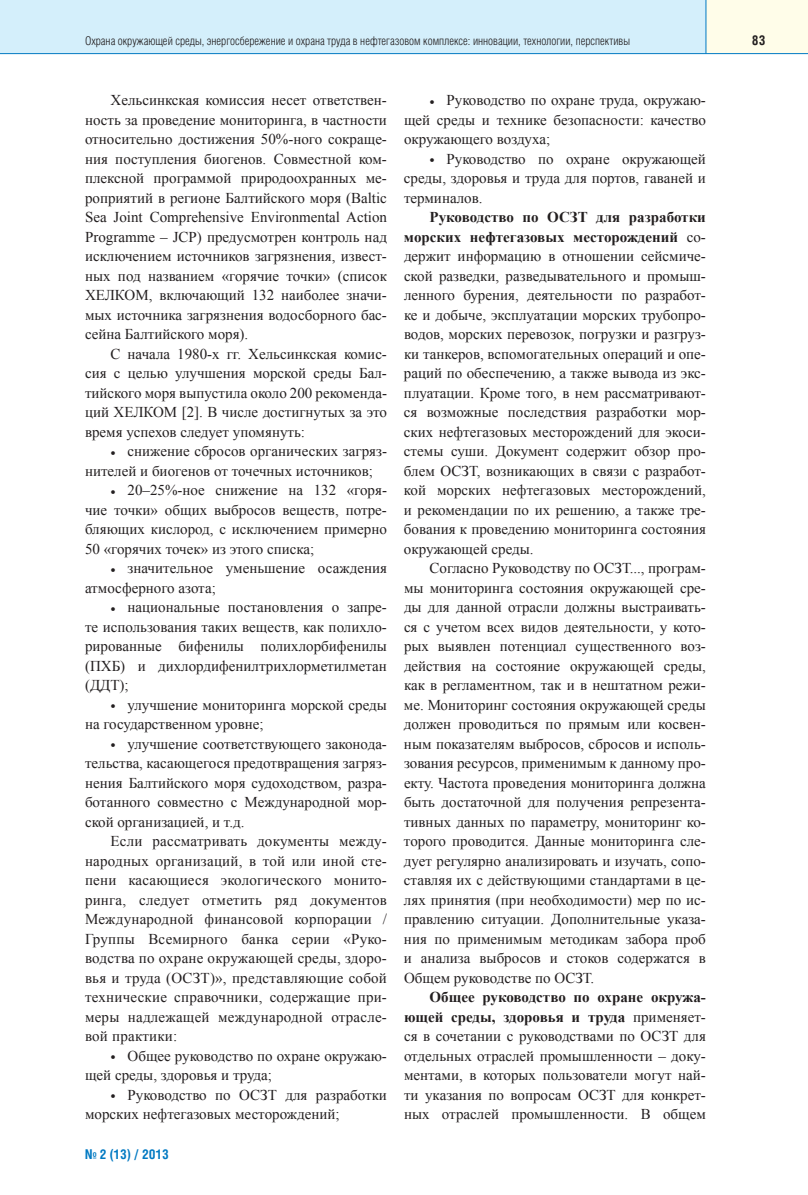
<style>
.page{position:relative;width:808px;height:1195px;background:#fff}
.page>*{position:absolute;margin:0;border:0;box-sizing:border-box;transform-origin:0 0}
.t1{font:15px/19.5px "Times New Roman";color:#231f20;text-align:justify}
.t2{font:700 13.5px "Helios Cond";color:#0079c2}
.t3{font:700 13.5px "Helios Cond";color:#231f20}
.t4{font:300 12px "Helios Cond";color:#231f20}
.s1{font-weight:700}
</style>
<div class="page">
<div style="left:0;top:0;width:706px;height:53px;background:#d4effb"></div>
<div style="left:706px;top:0;width:102px;height:53px;background:#fffde9"></div>
<hr style="left:0;top:53px;width:808px;height:1px;background:#0079c2">
<hr style="left:705px;top:0;width:1px;height:54px;background:#0079c2">
<p class="t4" style="left:85px;top:36px;width:546px">Охрана окружающей среды, энергосбережение и охрана труда в нефтегазовом комплексе: инновации, технологии, перспективы</p>
<p class="t3" style="left:752px;top:35px;width:15px">83</p>
<p class="t1" style="left:85px;top:90px;width:303px;text-indent:26px">Хельсинкская комиссия несет ответствен&shy;ность за проведение мониторинга, в частности относительно достижения 50%-ного сокраще&shy;ния поступления биогенов. Совместной ком&shy;плексной программой природоохранных ме&shy;роприятий в регионе Балтийского моря (Baltic Sea Joint Comprehensive Environmental Action Programme – JCP) предусмотрен контроль над исключением источников загрязнения, извест&shy;ных под названием «горячие точки» (список ХЕЛКОМ, включающий 132 наиболее значи&shy;мых источника загрязнения водосборного бас&shy;сейна Балтийского моря).</p>
<p class="t1" style="left:85px;top:344px;width:303px;text-indent:26px">С начала 1980-х гг. Хельсинкская комис&shy;сия с целью улучшения морской среды Бал&shy;тийского моря выпустила около 200 рекоменда&shy;ций ХЕЛКОМ [2]. В числе достигнутых за это время успехов следует упомянуть:</p>
<p class="t1" style="left:85px;top:441px;width:303px;text-indent:26px">• снижение сбросов органических загряз&shy;нителей и биогенов от точечных источников;</p>
<p class="t1" style="left:85px;top:480px;width:303px;text-indent:26px">• 20–25%-ное снижение на 132 «горя&shy;чие точки» общих выбросов веществ, потре&shy;бляющих кислород, с исключением примерно 50 «горячих точек» из этого списка;</p>
<p class="t1" style="left:85px;top:558px;width:303px;text-indent:26px">• значительное уменьшение осаждения атмосферного азота;</p>
<p class="t1" style="left:85px;top:597px;width:303px;text-indent:26px">• национальные постановления о запре&shy;те использования таких веществ, как полихло&shy;рированные бифенилы полихлорбифенилы (ПХБ) и дихлордифенилтрихлорметилметан (ДДТ);</p>
<p class="t1" style="left:85px;top:695px;width:303px;text-indent:26px">• улучшение мониторинга морской среды на государственном уровне;</p>
<p class="t1" style="left:85px;top:734px;width:303px;text-indent:26px">• улучшение соответствующего законода&shy;тельства, касающегося предотвращения загряз&shy;нения Балтийского моря судоходством, разра&shy;ботанного совместно с Международной мор&shy;ской организацией, и т.д.</p>
<p class="t1" style="left:85px;top:831px;width:303px;text-indent:26px">Если рассматривать документы между&shy;народных организаций, в той или иной сте&shy;пени касающиеся экологического монито&shy;ринга, следует отметить ряд документов Международной финансовой корпорации / Группы Всемирного банка серии «Руко&shy;водства по охране окружающей среды, здоро&shy;вья и труда (ОСЗТ)», представляющие собой технические справочники, содержащие при&shy;меры надлежащей международной отрасле&shy;вой практики:</p>
<p class="t1" style="left:85px;top:1046px;width:303px;text-indent:26px">• Общее руководство по охране окружаю&shy;щей среды, здоровья и труда;</p>
<p class="t1" style="left:85px;top:1085px;width:303px;text-indent:26px">• Руководство по ОСЗТ для разработки морских нефтегазовых месторождений;</p>
<p class="t2" style="left:85px;top:1149px;width:85px">№ 2 (13) / 2013</p>
<p class="t1" style="left:404px;top:90px;width:303px;text-indent:26px">• Руководство по охране труда, окружаю&shy;щей среды и технике безопасности: качество окружающего воздуха;</p>
<p class="t1" style="left:404px;top:149px;width:303px;text-indent:26px">• Руководство по охране окружающей среды, здоровья и труда для портов, гаваней и терминалов.</p>
<p class="t1" style="left:404px;top:207px;width:303px;text-indent:26px"><span class="s1">Руководство по ОСЗТ для разработки морских нефтегазовых месторождений</span> со&shy;держит информацию в отношении сейсмиче&shy;ской разведки, разведывательного и промыш&shy;ленного бурения, деятельности по разработ&shy;ке и добыче, эксплуатации морских трубопро&shy;водов, морских перевозок, погрузки и разгруз&shy;ки танкеров, вспомогательных операций и опе&shy;раций по обеспечению, а также вывода из экс&shy;плуатации. Кроме того, в нем рассматривают&shy;ся возможные последствия разработки мор&shy;ских нефтегазовых месторождений для экоси&shy;стемы суши. Документ содержит обзор про&shy;блем ОСЗТ, возникающих в связи с разработ&shy;кой морских нефтегазовых месторождений, и рекомендации по их решению, а также тре&shy;бования к проведению мониторинга состояния окружающей среды.</p>
<p class="t1" style="left:404px;top:558px;width:303px;text-indent:26px">Согласно Руководству по ОСЗТ..., програм&shy;мы мониторинга состояния окружающей сре&shy;ды для данной отрасли должны выстраивать&shy;ся с учетом всех видов деятельности, у кото&shy;рых выявлен потенциал существенного воз&shy;действия на состояние окружающей среды, как в регламентном, так и в нештатном режи&shy;ме. Мониторинг состояния окружающей среды должен проводиться по прямым или косвен&shy;ным показателям выбросов, сбросов и исполь&shy;зования ресурсов, применимым к данному про&shy;екту. Частота проведения мониторинга должна быть достаточной для получения репрезента&shy;тивных данных по параметру, мониторинг ко&shy;торого проводится. Данные мониторинга сле&shy;дует регулярно анализировать и изучать, сопо&shy;ставляя их с действующими стандартами в це&shy;лях принятия (при необходимости) мер по ис&shy;правлению ситуации. Дополнительные указа&shy;ния по применимым методикам забора проб и анализа выбросов и стоков содержатся в Общем руководстве по ОСЗТ.</p>
<p class="t1" style="left:404px;top:987px;width:303px;text-indent:26px"><span class="s1">Общее руководство по охране окружа&shy;ющей среды, здоровья и труда</span> применяет&shy;ся в сочетании с руководствами по ОСЗТ для отдельных отраслей промышленности – доку&shy;ментами, в которых пользователи могут най&shy;ти указания по вопросам ОСЗТ для конкрет&shy;ных отраслей промышленности. В общем</p>
</div>
